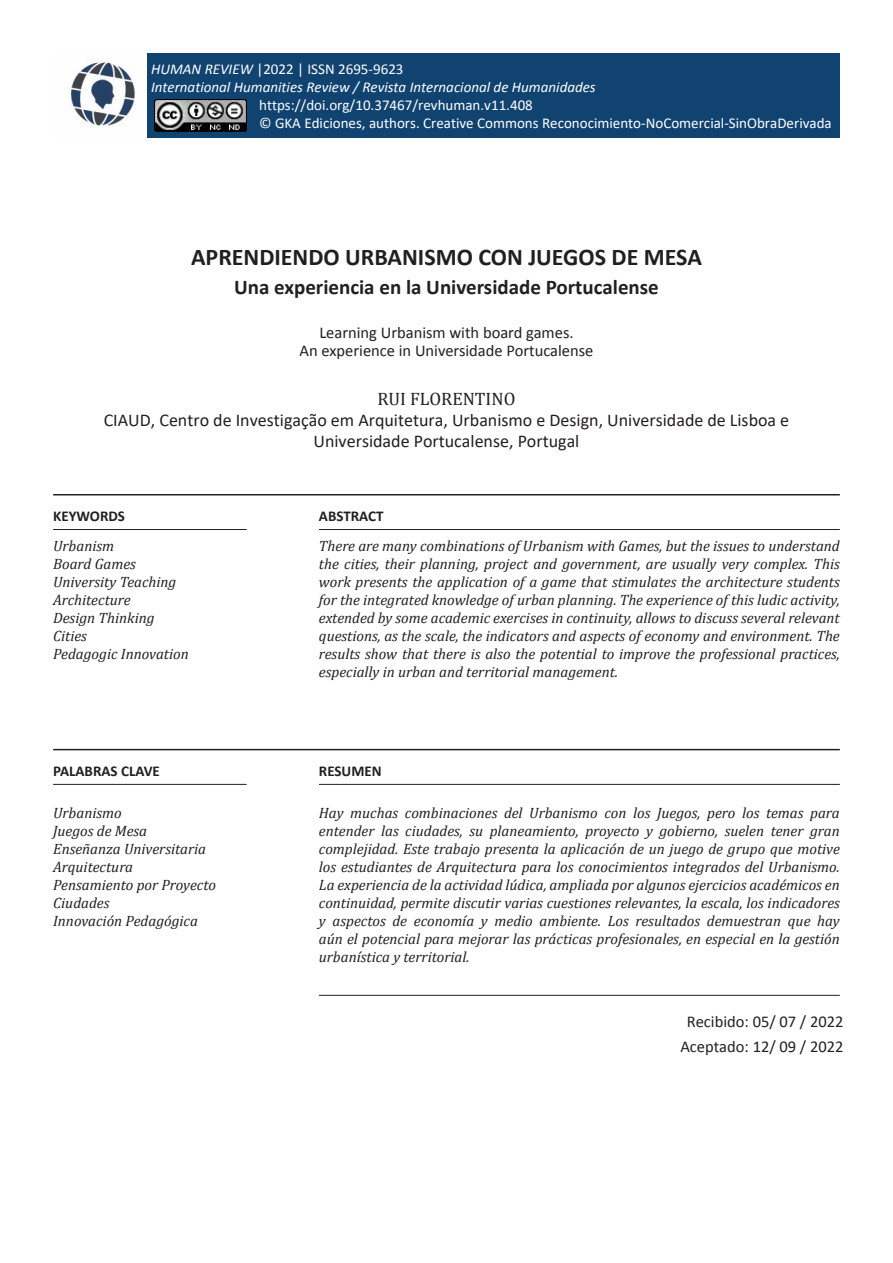
<style>
.page{position:relative;width:893px;height:1263px;background:#fff}
.page>*{position:absolute;margin:0;border:0;box-sizing:border-box;transform-origin:0 0}
.Autor{font:700 24px "Calibri";color:#231f20}
.Autor-2{font:700 21px "Calibri";color:#231f20}
.Autor-3{font:18px/20.7px "Calibri";color:#231f20;text-align:center}
.Autor-4{font:16.5px/18px "Calibri";color:#231f20;text-align:center}
.DATE-HOME{font:16.5px/24.6px "Calibri";color:#231f20;text-align:center}
.CONTENT-HOME{font:italic 15px/18px "Cambria";color:#231f20;text-align:justify}
.t1{font:15px "Calibri";color:#fff}
.t2{font:italic 15px "Calibri";color:#fff}
.WORDS-HOME{font:700 15px "Calibri";color:#231f20}
.s1{font-style:italic}
.s2{font-family:"Cambria"}
</style>
<div class="page">
<hr style="left:53px;top:494px;width:787px;height:1px;background:#231f20">
<hr style="left:53px;top:749px;width:787px;height:1px;background:#231f20">
<hr style="left:53px;top:529px;width:194px;height:1px;background:#231f20">
<hr style="left:53px;top:784px;width:194px;height:1px;background:#231f20">
<hr style="left:319px;top:529px;width:521px;height:1px;background:#231f20">
<hr style="left:319px;top:784px;width:521px;height:1px;background:#231f20">
<hr style="left:319px;top:995px;width:521px;height:1px;background:#231f20">
<img style="left:70px;top:62px;width:66px;height:64px">
<div style="left:147px;top:53px;width:693px;height:85px;background:#104370"></div>
<img style="left:154px;top:99px;width:92px;height:32px">
<p class="t1" style="left:151px;top:60px;width:254px"><span class="s1">HUMAN REVIEW</span> |2022 | ISSN 2695-9623</p>
<p class="t2" style="left:151px;top:78px;width:446px">International Humanities Review / Revista Internacional de Humanidades</p>
<p class="t1" style="left:259px;top:96px;width:275px">https://doi.org/10.37467/revhuman.v11.408</p>
<p class="t1" style="left:259px;top:113px;width:574px">© GKA Ediciones, authors. Creative Commons Reconocimiento-NoComercial-SinObraDerivada</p>
<p class="Autor" style="left:191px;top:240px;width:512px">APRENDIENDO URBANISMO CON JUEGOS DE MESA</p>
<p class="Autor-2" style="left:234px;top:272px;width:426px">Una experiencia en la Universidade Portucalense</p>
<p class="Autor-4" style="left:300px;top:322px;width:295px">Learning Urbanism with board games.<br>An experience in Universidade Portucalense</p>
<p class="Autor-3" style="left:104px;top:388px;width:687px"><span class="s2">RUI FLORENTINO<br></span>CIAUD, Centro de Investigação em Arquitetura, Urbanismo e Design, Universidade de Lisboa e<br>Universidade Portucalense, Portugal</p>
<p class="WORDS-HOME" style="left:53px;top:505px;width:73px">KEYWORDS</p>
<p class="CONTENT-HOME" style="left:53px;top:536px;width:63px">Urbanism</p>
<p class="CONTENT-HOME" style="left:53px;top:554px;width:84px">Board Games</p>
<p class="CONTENT-HOME" style="left:53px;top:572px;width:125px">University Teaching</p>
<p class="CONTENT-HOME" style="left:53px;top:590px;width:79px">Architecture</p>
<p class="CONTENT-HOME" style="left:53px;top:608px;width:103px">Design Thinking</p>
<p class="CONTENT-HOME" style="left:53px;top:626px;width:35px">Cities</p>
<p class="CONTENT-HOME" style="left:53px;top:644px;width:137px">Pedagogic Innovation</p>
<p class="WORDS-HOME" style="left:53px;top:760px;width:108px">PALABRAS CLAVE</p>
<p class="CONTENT-HOME" style="left:53px;top:804px;width:70px">Urbanismo</p>
<p class="CONTENT-HOME" style="left:53px;top:822px;width:96px">Juegos de Mesa</p>
<p class="CONTENT-HOME" style="left:53px;top:840px;width:155px">Enseñanza Universitaria</p>
<p class="CONTENT-HOME" style="left:53px;top:858px;width:82px">Arquitectura</p>
<p class="CONTENT-HOME" style="left:53px;top:876px;width:165px">Pensamiento por Proyecto</p>
<p class="CONTENT-HOME" style="left:53px;top:894px;width:58px">Ciudades</p>
<p class="CONTENT-HOME" style="left:53px;top:912px;width:146px">Innovación Pedagógica</p>
<p class="WORDS-HOME" style="left:319px;top:505px;width:66px">ABSTRACT</p>
<p class="CONTENT-HOME" style="left:319px;top:536px;width:522px">There are many combinations of Urbanism with Games, but the issues to understand the cities, their planning, project and government, are usually very complex. This work presents the application of a game that stimulates the architecture students for the integrated knowledge of urban planning. The experience of this ludic activity, extended by some academic exercises in continuity, allows to discuss several relevant questions, as the scale, the indicators and aspects of economy and environment. The results show that there is also the potential to improve the professional practices, especially in urban and territorial management.</p>
<p class="WORDS-HOME" style="left:319px;top:760px;width:64px">RESUMEN</p>
<p class="CONTENT-HOME" style="left:319px;top:804px;width:522px">Hay muchas combinaciones del Urbanismo con los Juegos, pero los temas para entender las ciudades, su planeamiento, proyecto y gobierno, suelen tener gran complejidad. Este trabajo presenta la aplicación de un juego de grupo que motive los estudiantes de Arquitectura para los conocimientos integrados del Urbanismo.<br>La experiencia de la actividad lúdica, ampliada por algunos ejercicios académicos en continuidad, permite discutir varias cuestiones relevantes, la escala, los indicadores y aspectos de economía y medio ambiente. Los resultados demuestran que hay aún el potencial para mejorar las prácticas profesionales, en especial en la gestión urbanística y territorial.</p>
<p class="DATE-HOME" style="left:680px;top:1009px;width:165px">Recibido: 05/ 07 / 2022<br>Aceptado: 12/ 09 / 2022</p>
</div>
